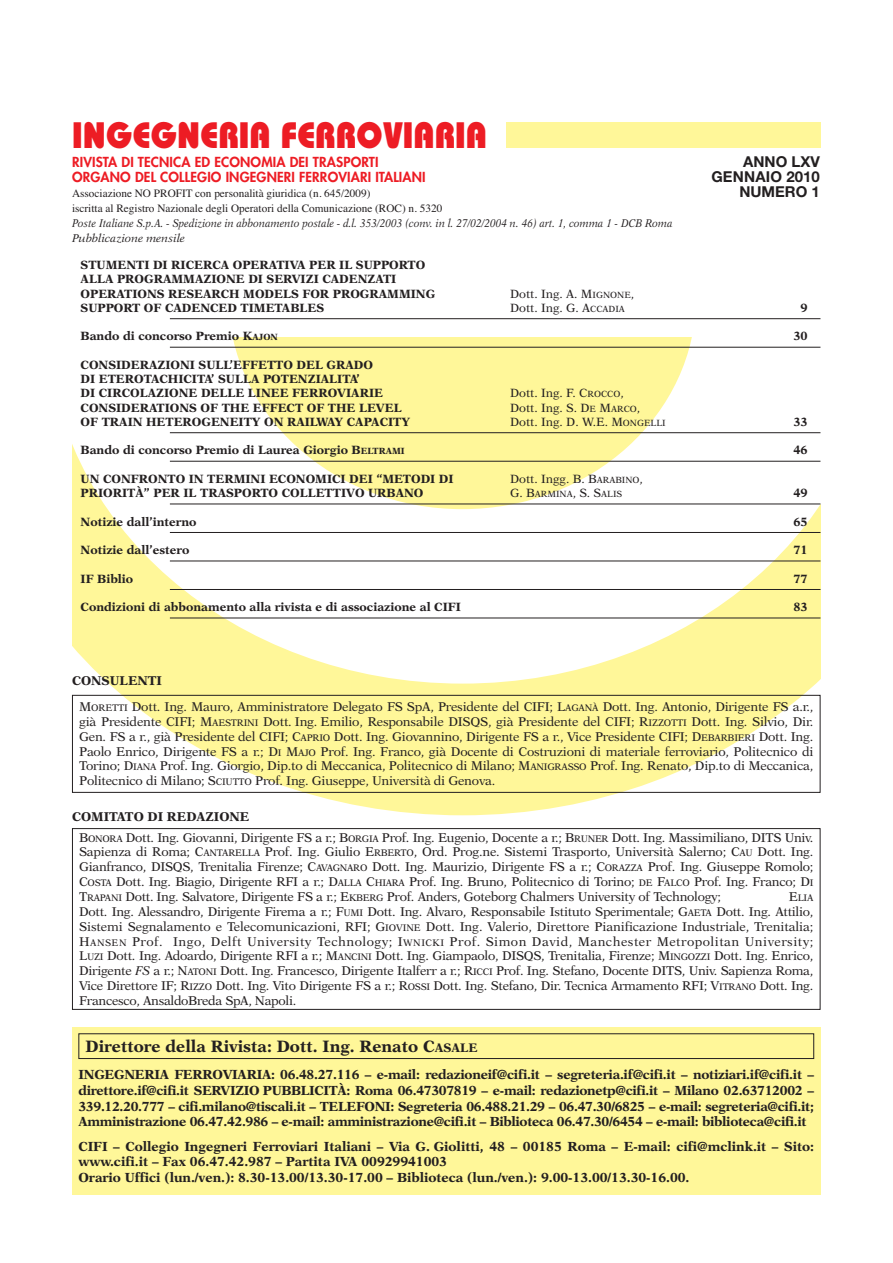
<style>
.page{position:relative;width:893px;height:1263px;background:#fff}
.page>*{position:absolute;margin:0;border:0;box-sizing:border-box;transform-origin:0 0}
.t1{font:800 36.75px "Bauhaus";color:#ed1c24;scale:.91 1}
.t2{font:700 16.5px "New Aster";color:#231f20}
.t3{font:700 15px "Helvetica Neue";color:#231f20}
.t4{font:800 13.5px "Futura";letter-spacing:.01em;color:#ed1c24}
.t5{font:700 13.2px/15.8px "New Aster";letter-spacing:-.005em;color:#231f20;text-align:justify}
.t6{font:12.75px/14.9px "New Aster";letter-spacing:-.02em;color:#231f20;text-align:justify}
.t7{font:700 12.75px "New Aster";color:#231f20}
.t8{font:700 12px/14.2px "New Aster";color:#231f20}
.t9{font:12px "New Aster";color:#231f20}
.t10{font:italic 11.25px/14.9px "New Aster";color:#231f20;scale:.9 1}
.t11{font:11.25px "Times";color:#231f20}
.t12{font:9.6px "New Aster";color:#231f20}
.t13{font:9px "New Aster";color:#231f20}
.s1{font-size:9px}
.s2{font-size:12px}
.s3{font-size:9.6px}
.s4{font-size:12.75px}
.s5{font-style:italic}
.s6{font-size:12.3px}
</style>
<div class="page">
<svg style="left:72px;top:684px;width:748px;height:131px;fill:#fff799"></svg>
<svg style="left:72px;top:346px;width:748px;height:338px"></svg>
<svg style="left:228px;top:337px;width:468px;height:172px;fill:#fff799"></svg>
<div style="left:506px;top:122px;width:314px;height:25px;background:#fff799"></div>
<div style="left:72px;top:828px;width:748px;height:182px;border:1px solid #231f20"></div>
<div style="left:72px;top:1027px;width:748px;height:168px;background:#fff799"></div>
<div style="left:78px;top:1033px;width:736px;height:26px;border:1px solid #231f20"></div>
<div style="left:72px;top:695px;width:748px;height:98px;border:1px solid #231f20"></div>
<hr style="left:170px;top:318px;width:650px;height:1px;background:#231f20">
<hr style="left:170px;top:347px;width:650px;height:1px;background:#231f20">
<hr style="left:170px;top:432px;width:650px;height:1px;background:#231f20">
<hr style="left:170px;top:461px;width:650px;height:1px;background:#231f20">
<hr style="left:170px;top:504px;width:650px;height:1px;background:#231f20">
<hr style="left:170px;top:532px;width:650px;height:1px;background:#231f20">
<hr style="left:170px;top:561px;width:650px;height:1px;background:#231f20">
<hr style="left:170px;top:589px;width:650px;height:1px;background:#231f20">
<hr style="left:170px;top:618px;width:650px;height:1px;background:#231f20">
<h1 class="t1" style="left:72px;top:122px;width:457px">INGEGNERIA FERROVIARIA</h1>
<p class="t4" style="left:72px;top:156px;width:308px">RIVISTA DI TECNICA ED ECONOMIA DEI TRASPORTI</p>
<p class="t3" style="left:743px;top:157px;width:78px">ANNO LXV</p>
<p class="t4" style="left:72px;top:171px;width:355px">ORGANO DEL COLLEGIO INGEGNERI FERROVIARI ITALIANI</p>
<p class="t3" style="left:711px;top:171px;width:110px">GENNAIO 2010</p>
<p class="t11" style="left:72px;top:189px;width:300px">Associazione NO PROFIT con personalità giuridica (n. 645/2009)</p>
<p class="t3" style="left:739px;top:186px;width:82px">NUMERO 1</p>
<p class="t11" style="left:72px;top:204px;width:372px">iscritta al Registro Nazionale degli Operatori della Comunicazione (ROC) n. 5320</p>
<p class="t10" style="left:72px;top:216px;width:669px">Poste Italiane S.p.A. - Spedizione in abbonamento postale - d.l. 353/2003 (conv. in l. 27/02/2004 n. 46) art. 1, comma 1 - DCB Roma<br>Pubblicazione mensile</p>
<p class="t8" style="left:81px;top:259px;width:356px">STUMENTI DI RICERCA OPERATIVA PER IL SUPPORTO<br>ALLA PROGRAMMAZIONE DI SERVIZI CADENZATI<br>OPERATIONS RESEARCH MODELS FOR PROGRAMMING</p>
<p class="t9" style="left:510px;top:288px;width:126px">Dott. Ing. A. M<span class="s1">IGNONE</span>,</p>
<p class="t8" style="left:81px;top:302px;width:245px">SUPPORT OF CADENCED TIMETABLES</p>
<p class="t9" style="left:510px;top:303px;width:116px">Dott. Ing. G. A<span class="s1">CCADIA</span></p>
<p class="t8" style="left:801px;top:302px;width:9px">9</p>
<p class="t8" style="left:81px;top:330px;width:199px">Bando di concorso Premio K<span class="s1">AJON</span></p>
<p class="t8" style="left:793px;top:330px;width:16px">30</p>
<p class="t8" style="left:81px;top:359px;width:304px">CONSIDERAZIONI SULL’EFFETTO DEL GRADO<br>DI ETEROTACHICITA’ SULLA POTENZIALITA’<br>DI CIRCOLAZIONE DELLE LINEE FERROVIARIE</p>
<p class="t9" style="left:510px;top:388px;width:115px">Dott. Ing. F. C<span class="s1">ROCCO</span>,</p>
<p class="t8" style="left:81px;top:401px;width:323px">CONSIDERATIONS OF THE EFFECT OF THE LEVEL</p>
<p class="t9" style="left:510px;top:402px;width:132px">Dott. Ing. S. D<span class="s1">E</span> M<span class="s1">ARCO</span>,</p>
<p class="t8" style="left:81px;top:416px;width:331px">OF TRAIN HETEROGENEITY ON RAILWAY CAPACITY</p>
<p class="t9" style="left:510px;top:417px;width:157px">Dott. Ing. D. W.E. M<span class="s1">ONGELLI</span></p>
<p class="t8" style="left:793px;top:416px;width:16px">33</p>
<p class="t8" style="left:81px;top:444px;width:326px">Bando di concorso Premio di Laurea Giorgio B<span class="s1">ELTRAMI</span></p>
<p class="t8" style="left:793px;top:444px;width:16px">46</p>
<p class="t8" style="left:81px;top:473px;width:375px">UN CONFRONTO IN TERMINI ECONOMICI DEI “METODI DI</p>
<p class="t9" style="left:510px;top:474px;width:134px">Dott. Ingg. B. B<span class="s1">ARABINO</span>,</p>
<p class="t8" style="left:81px;top:487px;width:344px">PRIORITÀ” PER IL TRASPORTO COLLETTIVO URBANO</p>
<p class="t13" style="left:510px;top:490px;width:114px"><span class="s2">G. B</span>ARMINA<span class="s2">, S. S</span>ALIS</p>
<p class="t8" style="left:793px;top:487px;width:16px">49</p>
<p class="t8" style="left:81px;top:515px;width:117px">Notizie dall’interno</p>
<p class="t8" style="left:793px;top:515px;width:16px">65</p>
<p class="t8" style="left:81px;top:544px;width:110px">Notizie dall’estero</p>
<p class="t8" style="left:793px;top:544px;width:16px">71</p>
<p class="t8" style="left:81px;top:572px;width:54px">IF Biblio</p>
<p class="t8" style="left:793px;top:572px;width:16px">77</p>
<p class="t8" style="left:81px;top:601px;width:382px">Condizioni di abbonamento alla rivista e di associazione al CIFI</p>
<p class="t8" style="left:793px;top:601px;width:16px">83</p>
<p class="t7" style="left:72px;top:675px;width:91px">CONSULENTI</p>
<p class="t6" style="left:79px;top:700px;width:736px">M<span class="s3">ORETTI</span> Dott. Ing. Mauro, Amministratore Delegato FS SpA, Presidente del CIFI; L<span class="s3">AGANÀ</span> Dott. Ing. Antonio, Dirigente FS a.r., già Presidente CIFI; M<span class="s3">AESTRINI</span> Dott. Ing. Emilio, Responsabile DISQS, già Presidente del CIFI; R<span class="s3">IZZOTTI</span> Dott. Ing. Silvio, Dir.<br>Gen. FS a r., già Presidente del CIFI; C<span class="s3">APRIO</span> Dott. Ing. Giovannino, Dirigente FS a r., Vice Presidente CIFI; D<span class="s3">EBARBIERI</span> Dott. Ing.<br>Paolo Enrico, Dirigente FS a r.; D<span class="s3">I</span> M<span class="s3">AJO</span> Prof. Ing. Franco, già Docente di Costruzioni di materiale ferroviario, Politecnico di Torino; D<span class="s3">IANA</span> Prof. Ing. Giorgio, Dip.to di Meccanica, Politecnico di Milano; M<span class="s3">ANIGRASSO</span> Prof. Ing. Renato, Dip.to di Meccanica, Politecnico di Milano; S<span class="s3">CIUTTO</span> Prof. Ing. Giuseppe, Università di Genova.</p>
<p class="t7" style="left:72px;top:812px;width:179px">COMITATO DI REDAZIONE</p>
<p class="t6" style="left:79px;top:831px;width:736px">B<span class="s3">ONORA</span> Dott. Ing. Giovanni, Dirigente FS a r.; B<span class="s3">ORGIA</span> Prof. Ing. Eugenio, Docente a r.; B<span class="s3">RUNER</span> Dott. Ing. Massimiliano, DITS Univ.<br>Sapienza di Roma; C<span class="s3">ANTARELLA</span> Prof. Ing. Giulio E<span class="s3">RBERTO</span>, Ord. Prog.ne. Sistemi Trasporto, Università Salerno; C<span class="s3">AU</span> Dott. Ing.<br>Gianfranco, DISQS, Trenitalia Firenze; C<span class="s3">AVAGNARO</span> Dott. Ing. Maurizio, Dirigente FS a r.; C<span class="s3">ORAZZA</span> Prof. Ing. Giuseppe Romolo; C<span class="s3">OSTA</span> Dott. Ing. Biagio, Dirigente RFI a r.; D<span class="s3">ALLA</span> C<span class="s3">HIARA</span> Prof. Ing. Bruno, Politecnico di Torino; <span class="s3">DE</span> F<span class="s3">ALCO</span> Prof. Ing. Franco; D<span class="s3">I </span>T<span class="s3">RAPANI</span> Dott. Ing. Salvatore, Dirigente FS a r.; E<span class="s3">KBERG</span> Prof. Anders, Goteborg Chalmers University of Technology;</p>
<p class="t12" style="left:789px;top:894px;width:26px"><span class="s4">E</span>LIA</p>
<p class="t6" style="left:79px;top:905px;width:736px">Dott. Ing. Alessandro, Dirigente Firema a r.; F<span class="s3">UMI</span> Dott. Ing. Alvaro, Responsabile Istituto Sperimentale; G<span class="s3">AETA</span> Dott. Ing. Attilio, Sistemi Segnalamento e Telecomunicazioni, RFI; G<span class="s3">IOVINE</span> Dott. Ing. Valerio, Direttore Pianificazione Industriale, Trenitalia; H<span class="s3">ANSEN</span> Prof. Ingo, Delft University Technology; I<span class="s3">WNICKI</span> Prof. Simon David, Manchester Metropolitan University; L<span class="s3">UZI</span> Dott. Ing. Adoardo, Dirigente RFI a r.; M<span class="s3">ANCINI</span> Dott. Ing. Giampaolo, DISQS, Trenitalia, Firenze; M<span class="s3">INGOZZI</span> Dott. Ing. Enrico, Dirigente <span class="s5">FS</span> a r.; N<span class="s3">ATONI</span> Dott. Ing. Francesco, Dirigente Italferr a r.; R<span class="s3">ICCI</span> Prof. Ing. Stefano, Docente DITS, Univ. Sapienza Roma, Vice Direttore IF; R<span class="s3">IZZO</span> Dott. Ing. Vito Dirigente FS a r.; R<span class="s3">OSSI</span> Dott. Ing. Stefano, Dir. Tecnica Armamento RFI; V<span class="s3">ITRANO</span> Dott. Ing.<br>Francesco, AnsaldoBreda SpA, Napoli.</p>
<p class="t2" style="left:86px;top:1039px;width:393px">Direttore della Rivista: Dott. Ing. Renato C<span class="s6">ASALE</span></p>
<p class="t5" style="left:78px;top:1068px;width:737px">INGEGNERIA FERROVIARIA: 06.48.27.116 – e-mail: redazioneif@cifi.it – segreteria.if@cifi.it – notiziari.if@cifi.it – direttore.if@cifi.it SERVIZIO PUBBLICITÀ: Roma 06.47307819 – e-mail: redazionetp@cifi.it – Milano 02.63712002 – 339.12.20.777 – cifi.milano@tiscali.it – TELEFONI: Segreteria 06.488.21.29 – 06.47.30/6825 – e-mail: segreteria@cifi.it; Amministrazione 06.47.42.986 – e-mail: amministrazione@cifi.it – Biblioteca 06.47.30/6454 – e-mail: biblioteca@cifi.it</p>
<p class="t5" style="left:78px;top:1139px;width:737px;text-align:left">CIFI – Collegio Ingegneri Ferroviari Italiani – Via G. Giolitti, 48 – 00185 Roma – E-mail: cifi@mclink.it – Sito: www.cifi.it – Fax 06.47.42.987 – Partita IVA 00929941003<br>Orario Uffici (lun./ven.): 8.30-13.00/13.30-17.00 – Biblioteca (lun./ven.): 9.00-13.00/13.30-16.00.</p>
</div>
